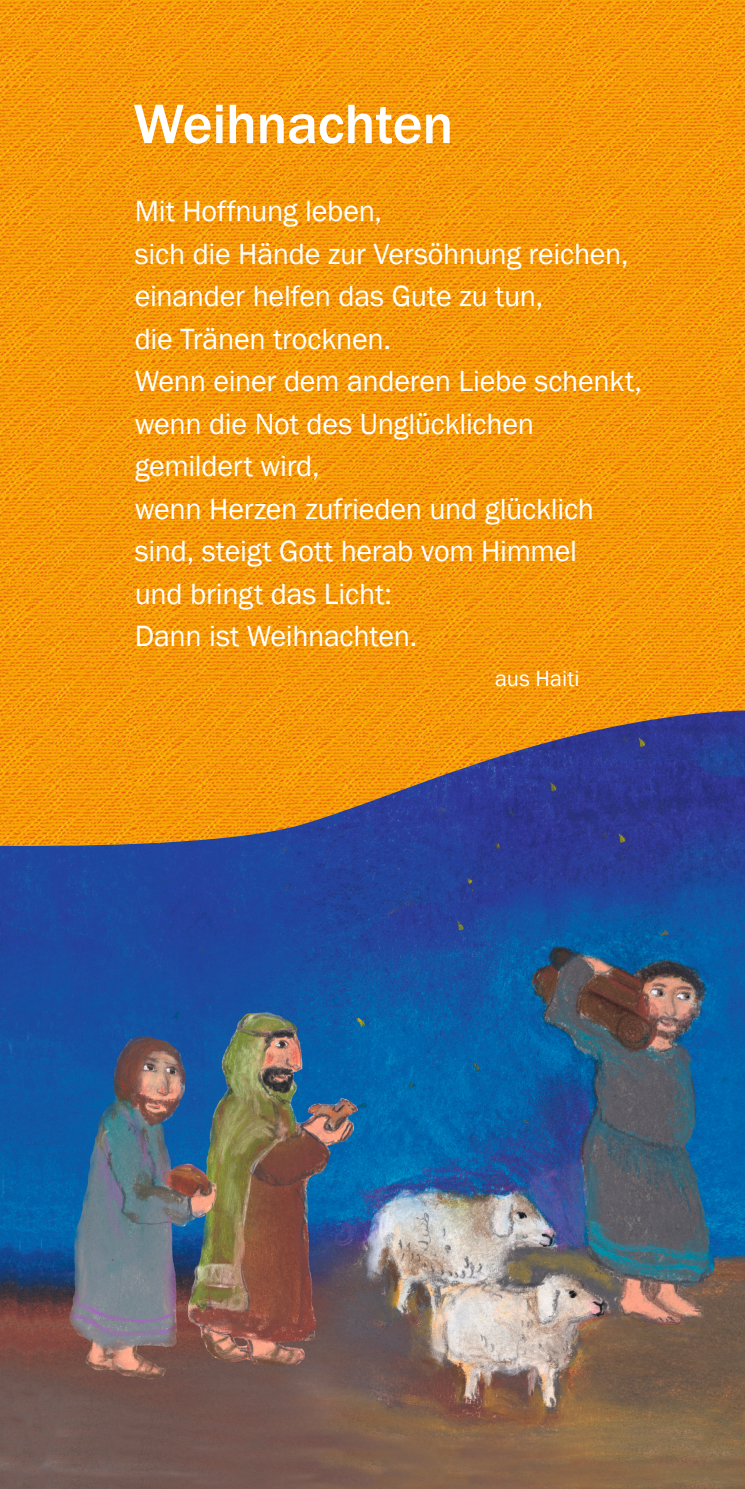
<style>
.page{position:relative;width:745px;height:1489px;background:#fff}
.page>*{position:absolute;margin:0;border:0;box-sizing:border-box;transform-origin:0 0}
.t1{font:500 57.5px "Franklin Gothic";letter-spacing:-.01em;color:#fff}
.t2{font:30px/42.5px "Franklin Gothic";letter-spacing:-.01em;color:#fff}
.t3{font:22.5px "Franklin Gothic";letter-spacing:.01em;color:#fff}
</style>
<div class="page">
<img style="left:0;top:846px;width:744px;height:642px">
<img style="left:0;top:0;width:744px;height:846px">
<p class="t1" style="left:133px;top:88px;width:321px">Weihnachten</p>
<p class="t2" style="left:135px;top:190px;width:249px">Mit Hoffnung leben,</p>
<p class="t2" style="left:135px;top:233px;width:495px">sich die Hände zur Versöhnung reichen, einander helfen das Gute zu tun,</p>
<p class="t2" style="left:135px;top:318px;width:257px">die Tränen trocknen.</p>
<p class="t2" style="left:135px;top:360px;width:508px">Wenn einer dem anderen Liebe schenkt, wenn die Not des Unglücklichen</p>
<p class="t2" style="left:135px;top:445px;width:186px">gemildert wird,</p>
<p class="t2" style="left:135px;top:488px;width:460px">wenn Herzen zufrieden und glücklich sind, steigt Gott herab vom Himmel</p>
<p class="t2" style="left:135px;top:573px;width:258px">und bringt das Licht:</p>
<p class="t2" style="left:135px;top:615px;width:284px">Dann ist Weihnachten.</p>
<p class="t3" style="left:495px;top:664px;width:86px">aus Haiti</p>
</div>
